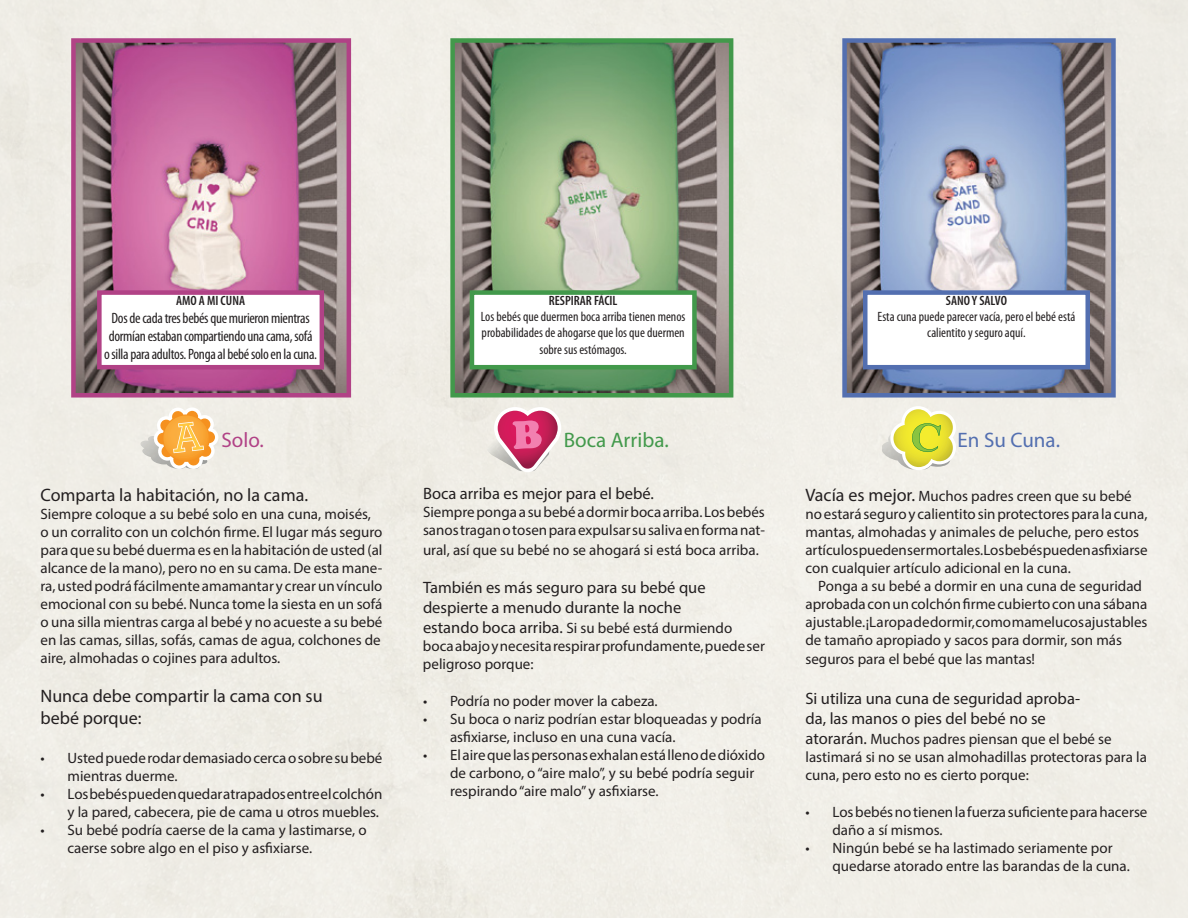
<style>
.page{position:relative;width:1188px;height:918px;background:#fff}
.page>*{position:absolute;margin:0;border:0;box-sizing:border-box;transform-origin:0 0}
.t1{font:25.95px "Myriad Pro";color:#b93b8c}
.t2{font:21px "Myriad Pro";color:#42994b}
.t3{font:21px "Myriad Pro";color:#536fb0}
.t4{font:21px "Myriad Pro";color:#b14286}
.t5{font:18px/21.6px "Myriad Pro";color:#231f20}
.t6{font:16.5px/19.8px "Myriad Pro";color:#231f20}
.t7{font:15px/18px "Myriad Pro";color:#231f20}
.t8{font:condensed 15px/18px "Myriad Pro";letter-spacing:-.02em;color:#231f20;text-align:center}
.t9{font:condensed 13.5px/16.2px "Myriad Pro";color:#231f20;text-align:center}
.t10{font:600 condensed 13.5px "Myriad Pro";color:#231f20}
.s1{font-size:16.5px}
.s2{font-size:18px}
</style>
<div class="page">
<img style="left:76px;top:43px;width:270px;height:350px">
<div style="left:71px;top:38px;width:280px;height:360px;border:4px solid #b14286"></div>
<img style="left:455px;top:43px;width:273px;height:350px">
<div style="left:450px;top:38px;width:283px;height:360px;border:4px solid #42994b"></div>
<img style="left:847px;top:43px;width:264px;height:350px">
<div style="left:842px;top:38px;width:274px;height:360px;border:4px solid #536fb0"></div>
<svg style="left:141px;top:407px;width:77px;height:62px;background:#f2cc97"></svg>
<svg style="left:487px;top:407px;width:74px;height:65px;background:#de90a9"></svg>
<svg style="left:882px;top:406px;width:73px;height:64px;background:#e2e284"></svg>
<svg style="left:95px;top:288px;width:231px;height:84px"></svg>
<svg style="left:467px;top:288px;width:232px;height:84px"></svg>
<svg style="left:861px;top:288px;width:231px;height:84px"></svg>
<p class="t10" style="left:176px;top:292px;width:70px">AMO A MI CUNA</p>
<p class="t8" style="left:104px;top:309px;width:215px">Dos de cada tres bebés que murieron mientras dormían estaban compartiendo una cama, sofá o silla para adultos. Ponga al bebé solo en la cuna.</p>
<p class="t10" style="left:549px;top:292px;width:70px">RESPIRAR FÁCIL</p>
<p class="t9" style="left:481px;top:308px;width:206px">Los bebés que duermen boca arriba tienen menos probabilidades de ahogarse que los que duermen sobre sus estómagos.</p>
<p class="t10" style="left:946px;top:292px;width:63px">SANO Y SALVO</p>
<p class="t9" style="left:878px;top:308px;width:199px">Esta cuna puede parecer vacía, pero el bebé está calientito y seguro aquí.</p>
<p class="t4" style="left:222px;top:427px;width:44px">Solo.</p>
<p class="t2" style="left:564px;top:427px;width:106px">Boca Arriba.</p>
<p class="t3" style="left:958px;top:427px;width:104px">En Su Cuna.</p>
<h1 class="t1" style="left:218px;top:428px;width:55px">lone.</h1>
<p class="t5" style="left:40px;top:483px;width:269px">Comparta la habitación, no la cama.</p>
<p class="t7" style="left:40px;top:504px;width:344px">Siempre coloque a su bebé solo en una cuna, moisés, o un corralito con un colchón firme. El lugar más seguro para que su bebé duerma es en la habitación de usted (al alcance de la mano), pero no en su cama. De esta mane&shy;ra, usted podrá fácilmente amamantar y crear un vínculo emocional con su bebé. Nunca tome la siesta en un sofá o una silla mientras carga al bebé y no acueste a su bebé en las camas, sillas, sofás, camas de agua, colchones de aire, almohadas o cojines para adultos.</p>
<p class="t5" style="left:40px;top:685px;width:284px">Nunca debe compartir la cama con su bebé porque:</p>
<p class="t7" style="left:68px;top:749px;width:317px;text-indent:-27px">• Usted puede rodar demasiado cerca o sobre su bebé mientras duerme.</p>
<p class="t7" style="left:40px;top:785px;width:343px;text-align:right">• Los bebés pueden quedar atrapados entre el colchón y la pared, cabecera, pie de cama u otros muebles.</p>
<p class="t7" style="left:68px;top:821px;width:301px;text-indent:-27px">• Su bebé podría caerse de la cama y lastimarse, o caerse sobre algo en el piso y asfixiarse.</p>
<p class="t6" style="left:423px;top:484px;width:233px">Boca arriba es mejor para el bebé.</p>
<p class="t7" style="left:423px;top:503px;width:343px">Siempre ponga a su bebé a dormir boca arriba. Los bebés sanos tragan o tosen para expulsar su saliva en forma nat-</p>
<p class="t7" style="left:423px;top:541px;width:337px">ural, así que su bebé no se ahogará si está boca arriba.</p>
<p class="t6" style="left:423px;top:577px;width:284px">También es más seguro para su bebé que despierte a menudo durante la noche</p>
<p class="t7" style="left:423px;top:618px;width:344px"><span class="s1">estando boca arriba.</span> Si su bebé está durmiendo boca abajo y necesita respirar profundamente, puede ser peligroso porque:</p>
<p class="t7" style="left:423px;top:692px;width:236px">• Podría no poder mover la cabeza.</p>
<p class="t7" style="left:450px;top:710px;width:313px;text-indent:-27px">• Su boca o nariz podrían estar bloqueadas y podría asfixiarse, incluso en una cuna vacía.</p>
<p class="t7" style="left:450px;top:746px;width:317px;text-indent:-27px">• El aire que las personas exhalan está lleno de dióxido de carbono, o “aire malo”, y su bebé podría seguir respirando “aire malo” y asfixiarse.</p>
<p class="t7" style="left:805px;top:486px;width:344px"><span class="s2">Vacía es mejor.</span> Muchos padres creen que su bebé no estará seguro y calientito sin protectores para la cuna, mantas, almohadas y animales de peluche, pero estos artículos pueden ser mortales. Los bebés pueden asfixiarse con cualquier artículo adicional en la cuna.</p>
<p class="t7" style="left:805px;top:576px;width:344px;text-indent:13px">Ponga a su bebé a dormir en una cuna de seguridad aprobada con un colchón firme cubierto con una sábana ajustable. ¡La ropa de dormir, como mamelucos ajustables de tamaño apropiado y sacos para dormir, son más</p>
<p class="t7" style="left:805px;top:650px;width:231px">seguros para el bebé que las mantas!</p>
<p class="t6" style="left:806px;top:688px;width:276px">Si utiliza una cuna de seguridad aproba&shy;da, las manos o pies del bebé no se</p>
<p class="t7" style="left:806px;top:729px;width:343px"><span class="s1">atorarán.</span> Muchos padres piensan que el bebé se lastimará si no se usan almohadillas protectoras para la cuna, pero esto no es cierto porque:</p>
<p class="t7" style="left:832px;top:803px;width:316px;text-indent:-27px">• Los bebés no tienen la fuerza suficiente para hacerse daño a sí mismos.</p>
<p class="t7" style="left:832px;top:839px;width:299px;text-indent:-27px">• Ningún bebé se ha lastimado seriamente por quedarse atorado entre las barandas de la cuna.</p>
</div>
